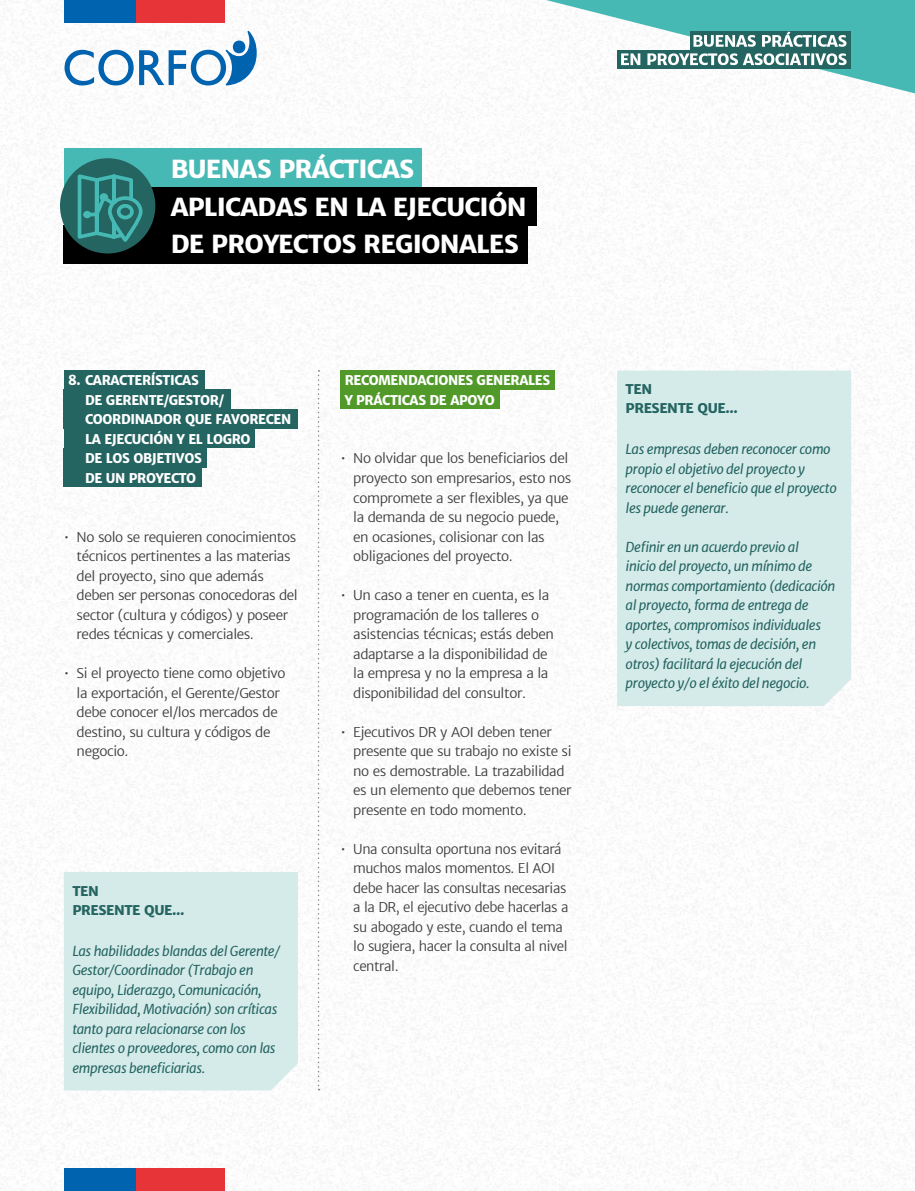
<style>
.page{position:relative;width:915px;height:1191px;background:#fff}
.page>*{position:absolute;margin:0;border:0;box-sizing:border-box;transform-origin:0 0}
.t1{font:800 24.9px/37.3px "Merriweather Sans";letter-spacing:-.03em;color:#fff}
.t2{font:300 13.5px/19.5px "Merriweather Sans";letter-spacing:-.03em;color:#3c3c3b}
.t3{font:italic 13.5px/19.5px "Merriweather Sans";letter-spacing:-.03em;color:#246461}
.t4{font:800 13.5px/19.5px "Merriweather Sans";letter-spacing:-.03em;color:#fff;scale:.95 1}
.t5{font:800 13.5px/19.5px "Merriweather Sans";letter-spacing:-.03em;color:#246461}
</style>
<div class="page">
<img style="left:0;top:0;width:914px;height:1191px">
<svg style="left:64px;top:31px;width:192px;height:54px"></svg>
<div style="left:64px;top:0;width:72px;height:22px;background:#0063af"></div>
<div style="left:136px;top:0;width:89px;height:22px;background:#e73439"></div>
<div style="left:64px;top:1168px;width:72px;height:23px;background:#0063af"></div>
<div style="left:136px;top:1168px;width:89px;height:23px;background:#e73439"></div>
<svg style="left:506px;top:0;width:408px;height:99px"></svg>
<div style="left:64px;top:149px;width:357px;height:38px;background:#47b9b4"></div>
<div style="left:64px;top:187px;width:472px;height:38px;background:#000"></div>
<div style="left:64px;top:225px;width:464px;height:38px;background:#000"></div>
<div style="left:64px;top:370px;width:140px;height:20px;background:#246461"></div>
<div style="left:340px;top:370px;width:215px;height:20px;background:#519a2a"></div>
<div style="left:64px;top:409px;width:234px;height:20px;background:#246461"></div>
<div style="left:64px;top:448px;width:143px;height:19px;background:#246461"></div>
<div style="left:64px;top:389px;width:167px;height:20px;background:#246461"></div>
<div style="left:340px;top:389px;width:160px;height:20px;background:#519a2a"></div>
<div style="left:64px;top:428px;width:191px;height:20px;background:#246461"></div>
<div style="left:64px;top:467px;width:138px;height:20px;background:#246461"></div>
<div style="left:64px;top:872px;width:234px;height:218px;background:#d5ebea"></div>
<div style="left:617px;top:370px;width:233px;height:336px;background:#d5ebea"></div>
<svg style="left:317px;top:370px;width:2px;height:720px"></svg>
<div style="left:60px;top:158px;width:95px;height:95px;background:#246461;border-radius:50%"></div>
<svg style="left:76px;top:172px;width:68px;height:72px"></svg>
<h1 class="t1" style="left:171px;top:150px;width:357px">BUENAS PRÁCTICAS<br>APLICADAS EN LA EJECUCIÓN<br>DE PROYECTOS REGIONALES</h1>
<p class="t4" style="left:85px;top:371px;width:218px;text-indent:-17px">8. CARACTERÍSTICAS<br>DE GERENTE/GESTOR/<br>COORDINADOR QUE FAVORECEN<br>LA EJECUCIÓN Y EL LOGRO<br>DE LOS OBJETIVOS<br>DE UN PROYECTO</p>
<p class="t2" style="left:77px;top:527px;width:223px;text-indent:-13px">• No solo se requieren conocimientos técnicos pertinentes a las materias del proyecto, sino que además deben ser personas conocedoras del sector (cultura y códigos) y poseer redes técnicas y comerciales.</p>
<p class="t2" style="left:77px;top:663px;width:210px;text-indent:-13px">• Si el proyecto tiene como objetivo la exportación, el Gerente/Gestor debe conocer el/los mercados de destino, su cultura y códigos de negocio.</p>
<p class="t5" style="left:72px;top:881px;width:114px">TEN<br>PRESENTE QUE...</p>
<p class="t3" style="left:72px;top:941px;width:209px">Las habilidades blandas del Gerente/ Gestor/Coordinador (Trabajo en equipo, Liderazgo, Comunicación, Flexibilidad, Motivación) son críticas tanto para relacionarse con los clientes o proveedores, como con las empresas beneficiarias.</p>
<p class="t4" style="left:344px;top:371px;width:218px">RECOMENDACIONES GENERALES<br>Y PRÁCTICAS DE APOYO</p>
<p class="t2" style="left:353px;top:449px;width:219px;text-indent:-13px">• No olvidar que los beneficiarios del proyecto son empresarios, esto nos compromete a ser flexibles, ya que la demanda de su negocio puede, en ocasiones, colisionar con las obligaciones del proyecto.</p>
<p class="t2" style="left:353px;top:585px;width:202px;text-indent:-13px">• Un caso a tener en cuenta, es la programación de los talleres o asistencias técnicas; estás deben adaptarse a la disponibilidad de la empresa y no la empresa a la disponibilidad del consultor.</p>
<p class="t2" style="left:353px;top:722px;width:220px;text-indent:-13px">• Ejecutivos DR y AOI deben tener presente que su trabajo no existe si no es demostrable. La trazabilidad es un elemento que debemos tener presente en todo momento.</p>
<p class="t2" style="left:353px;top:839px;width:217px;text-indent:-13px">• Una consulta oportuna nos evitará muchos malos momentos. El AOI debe hacer las consultas necesarias a la DR, el ejecutivo debe hacerlas a su abogado y este, cuando el tema lo sugiera, hacer la consulta al nivel central.</p>
<p class="t5" style="left:625px;top:379px;width:114px">TEN<br>PRESENTE QUE...</p>
<p class="t3" style="left:625px;top:439px;width:213px">Las empresas deben reconocer como propio el objetivo del proyecto y reconocer el beneficio que el proyecto les puede generar.</p>
<p class="t3" style="left:625px;top:537px;width:211px">Definir en un acuerdo previo al<br>inicio del proyecto, un mínimo de normas comportamiento (dedicación al proyecto, forma de entrega de aportes, compromisos individuales<br>y colectivos, tomas de decisión, en otros) facilitará la ejecución del proyecto y/o el éxito del negocio.</p>
</div>
